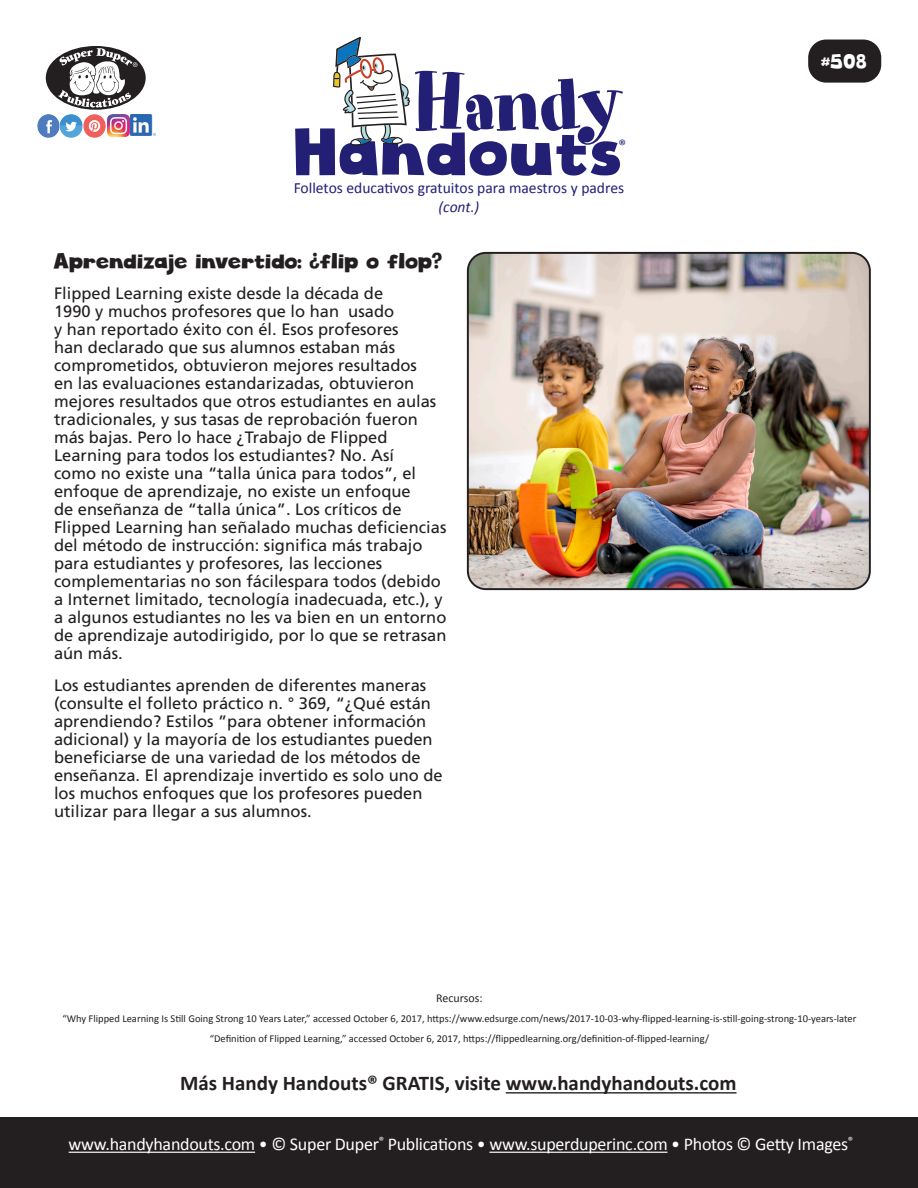
<style>
.page{position:relative;width:918px;height:1188px;background:#fff}
.page>*{position:absolute;margin:0;border:0;box-sizing:border-box;transform-origin:0 0}
.t1{font:79.2px "Art Department JNL";letter-spacing:-.03em;color:#231f75}
.t2{font:64.8px "Cloudy Witha Chanceof Love";color:#231f75}
.HH_TEXT{font:700 21px "Calibri";color:#231f20}
.HH_TEXT-2{font:21px "Cloudy Witha Chanceof Love";letter-spacing:-.02em;color:#231f20}
.t3{font:19.5px "Cloudy Witha Chanceof Love";color:#fff}
.t4{font:18px "Calibri";letter-spacing:-.015em;color:#fff}
.HH_TEXT-3{font:16.5px/18px "Frutiger";color:#231f20}
.t5{font:15.6px "Calibri";color:#231f75}
.t6{font:italic 15.6px "Calibri";color:#231f75}
.t7{font:15.15px "Calibri";color:#231f75}
.HH_Title{font:12px "Calibri";color:#231f20}
.HH_Title-2{font:10.5px "Calibri";color:#231f20}
</style>
<div class="page">
<div style="left:808px;top:40px;width:73px;height:43px;background:#231f20;border-radius:18px"></div>
<hr style="left:506px;top:1092px;width:231px;height:2px;background:#231f20">
<div style="left:0;top:1118px;width:918px;height:70px;background:#231f20"></div>
<div style="left:46px;top:46px;width:100px;height:64px;background:#231f20;border-radius:50%"></div>
<svg style="left:58px;top:48px;width:80px;height:60px"></svg>
<img style="left:37px;top:115px;width:92px;height:22px">
<img style="left:131px;top:115px;width:24px;height:21px">
<svg style="left:333px;top:37px;width:77px;height:109px"></svg>
<hr style="left:69px;top:1152px;width:186px;height:1px;background:#fff">
<hr style="left:489px;top:1152px;width:179px;height:1px;background:#fff">
<img style="left:468px;top:253px;width:400px;height:336px">
<div style="left:467px;top:252px;width:404px;height:338px;border:2px solid #231f20;border-radius:18px"></div>
<p class="t1" style="left:412px;top:56px;width:213px">Handy</p>
<p class="t5" style="left:294px;top:177px;width:332px">Folletos educativos gratuitos para maestros y padres</p>
<p class="t6" style="left:439px;top:196px;width:42px">(cont.)</p>
<p class="t2" style="left:296px;top:112px;width:331px">Handouts</p>
<p class="t7" style="left:618px;top:135px;width:9px">®</p>
<p class="HH_TEXT-2" style="left:54px;top:248px;width:391px">Aprendizaje invertido: ¿flip o flop?</p>
<p class="HH_TEXT-3" style="left:54px;top:284px;width:394px">Flipped Learning existe desde la década de<br>1990 y muchos profesores que lo han usado<br>y han reportado éxito con él. Esos profesores<br>han declarado que sus alumnos estaban más comprometidos, obtuvieron mejores resultados<br>en las evaluaciones estandarizadas, obtuvieron mejores resultados que otros estudiantes en aulas tradicionales, y sus tasas de reprobación fueron más bajas. Pero lo hace ¿Trabajo de Flipped Learning para todos los estudiantes? No. Así<br>como no existe una “talla única para todos”, el enfoque de aprendizaje, no existe un enfoque<br>de enseñanza de “talla única”. Los críticos de Flipped Learning han señalado muchas deficiencias del método de instrucción: significa más trabajo para estudiantes y profesores, las lecciones complementarias no son fácilespara todos (debido a Internet limitado, tecnología inadecuada, etc.), y a algunos estudiantes no les va bien en un entorno de aprendizaje autodirigido, por lo que se retrasan aún más.</p>
<p class="HH_TEXT-3" style="left:54px;top:676px;width:390px">Los estudiantes aprenden de diferentes maneras (consulte el folleto práctico n. ° 369, “¿Qué están aprendiendo? Estilos ”para obtener información adicional) y la mayoría de los estudiantes pueden beneficiarse de una variedad de los métodos de enseñanza. El aprendizaje invertido es solo uno de los muchos enfoques que los profesores pueden utilizar para llegar a sus alumnos.</p>
<p class="t3" style="left:822px;top:49px;width:47px">#508</p>
<p class="HH_Title" style="left:436px;top:990px;width:48px">Recursos:</p>
<p class="HH_Title-2" style="left:62px;top:1011px;width:796px">“Why Flipped Learning Is Still Going Strong 10 Years Later,” accessed October 6, 2017, https://www.edsurge.com/news/2017-10-03-why-flipped-learning-is-still-going-strong-10-years-later</p>
<p class="HH_Title-2" style="left:210px;top:1032px;width:501px">“Definition of Flipped Learning,” accessed October 6, 2017, https://flippedlearning.org/definition-of-flipped-learning/</p>
<p class="HH_TEXT" style="left:180px;top:1069px;width:558px">Más Handy Handouts® GRATIS, visite www.handyhandouts.com</p>
<p class="t4" style="left:69px;top:1132px;width:786px">www.handyhandouts.com • © Super Duper<sup>®</sup> Publications • www.superduperinc.com • Photos © Getty Images<sup>®</sup></p>
</div>
